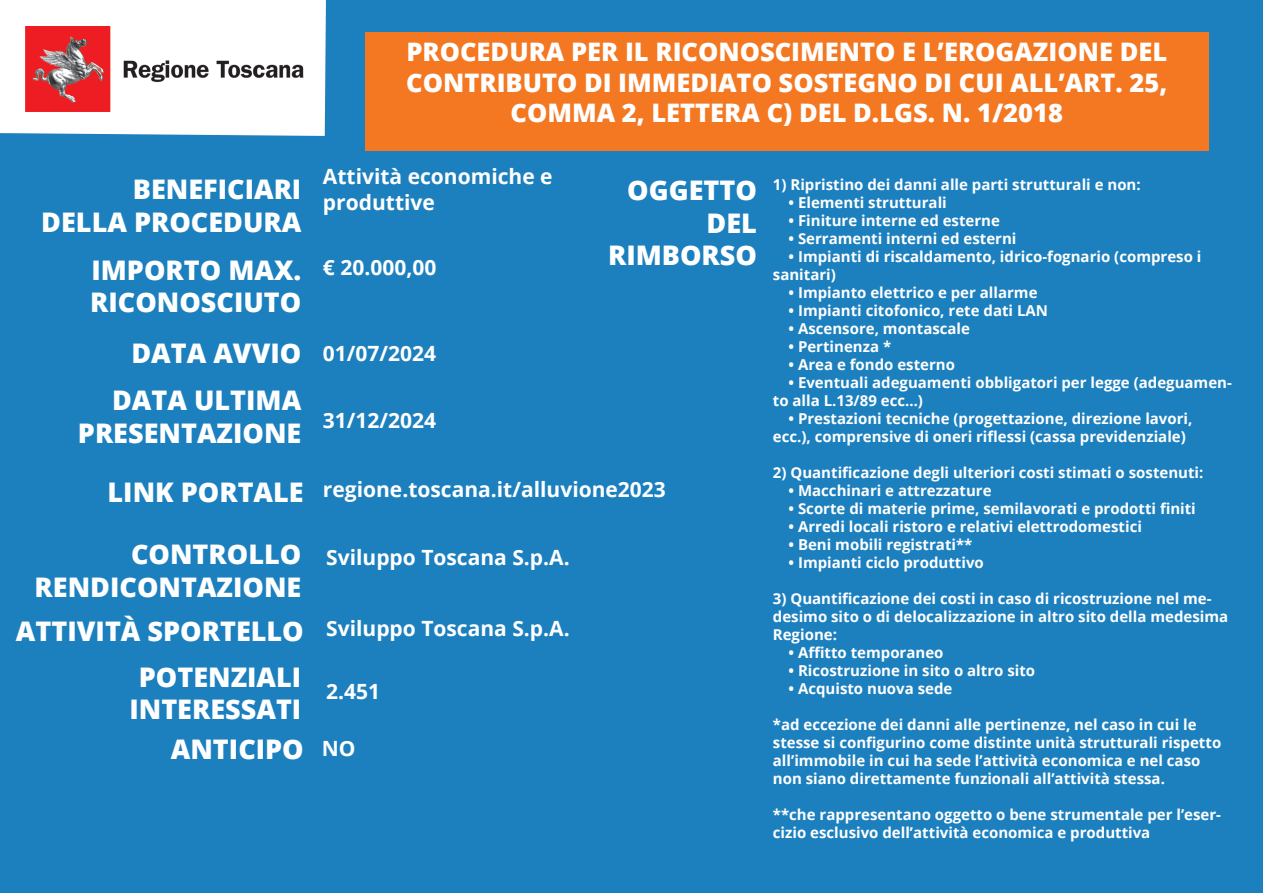
<style>
.page{position:relative;width:1263px;height:893px;background:#fff}
.page>*{position:absolute;margin:0;border:0;box-sizing:border-box;transform-origin:0 0}
.t1{font:800 27px "Open Sans";color:#fff}
.t2{font:800 25.5px/30.6px "Open Sans";color:#fff;text-align:center}
.t3{font:700 21px/25.2px "Open Sans";color:#fff}
.t4{font:700 15px/18px "Open Sans";color:#fff}
</style>
<div class="page">
<div style="left:0;top:0;width:1263px;height:892px;background:#1c80bf"></div>
<div style="left:366px;top:32px;width:843px;height:119px;background:#f47721"></div>
<div style="left:0;top:0;width:326px;height:136px;background:#fff"></div>
<img style="left:26px;top:27px;width:278px;height:85px">
<p class="t1" style="left:133px;top:169px;width:170px">BENEFICIARI</p>
<p class="t1" style="left:41px;top:201px;width:262px">DELLA PROCEDURA</p>
<p class="t1" style="left:91px;top:249px;width:211px">IMPORTO MAX.</p>
<p class="t1" style="left:90px;top:282px;width:213px">RICONOSCIUTO</p>
<p class="t1" style="left:131px;top:333px;width:171px">DATA AVVIO</p>
<p class="t1" style="left:112px;top:380px;width:191px">DATA ULTIMA</p>
<p class="t1" style="left:78px;top:412px;width:225px">PRESENTAZIONE</p>
<p class="t1" style="left:108px;top:472px;width:198px">LINK PORTALE</p>
<p class="t1" style="left:131px;top:534px;width:172px">CONTROLLO</p>
<p class="t1" style="left:35px;top:566px;width:268px">RENDICONTAZIONE</p>
<p class="t1" style="left:16px;top:610px;width:289px">ATTIVITÀ SPORTELLO</p>
<p class="t1" style="left:139px;top:656px;width:164px">POTENZIALI</p>
<p class="t1" style="left:129px;top:689px;width:173px">INTERESSATI</p>
<p class="t1" style="left:171px;top:729px;width:134px">ANTICIPO</p>
<p class="t2" style="left:406px;top:35px;width:763px">PROCEDURA PER IL RICONOSCIMENTO E L’EROGAZIONE DEL<br>CONTRIBUTO DI IMMEDIATO SOSTEGNO DI CUI ALL’ART. 25,<br>COMMA 2, LETTERA C) DEL D.LGS. N. 1/2018</p>
<p class="t3" style="left:323px;top:164px;width:231px">Attività economiche e produttive</p>
<p class="t3" style="left:323px;top:254px;width:115px">€ 20.000,00</p>
<p class="t3" style="left:323px;top:340px;width:115px">01/07/2024</p>
<p class="t3" style="left:323px;top:407px;width:115px">31/12/2024</p>
<p class="t1" style="left:627px;top:170px;width:131px">OGGETTO</p>
<p class="t1" style="left:707px;top:202px;width:52px">DEL</p>
<p class="t1" style="left:608px;top:235px;width:150px">RIMBORSO</p>
<p class="t3" style="left:323px;top:477px;width:344px">regione.toscana.it/alluvione2023</p>
<p class="t3" style="left:326px;top:544px;width:245px">Sviluppo Toscana S.p.A.</p>
<p class="t3" style="left:326px;top:615px;width:245px">Sviluppo Toscana S.p.A.</p>
<p class="t3" style="left:326px;top:679px;width:55px">2.451</p>
<p class="t3" style="left:322px;top:736px;width:35px">NO</p>
<p class="t4" style="left:773px;top:175px;width:369px">1) Ripristino dei danni alle parti strutturali e non:</p>
<p class="t4" style="left:788px;top:193px;width:160px">• Elementi strutturali</p>
<p class="t4" style="left:788px;top:211px;width:213px">• Finiture interne ed esterne</p>
<p class="t4" style="left:788px;top:229px;width:229px">• Serramenti interni ed esterni</p>
<p class="t4" style="left:773px;top:247px;width:430px;text-indent:16px">• Impianti di riscaldamento, idrico-fognario (compreso i sanitari)</p>
<p class="t4" style="left:788px;top:283px;width:251px">• Impianto elettrico e per allarme</p>
<p class="t4" style="left:788px;top:301px;width:261px">• Impianti citofonico, rete dati LAN</p>
<p class="t4" style="left:788px;top:319px;width:183px">• Ascensore, montascale</p>
<p class="t4" style="left:788px;top:337px;width:104px">• Pertinenza *</p>
<p class="t4" style="left:788px;top:355px;width:168px">• Area e fondo esterno</p>
<p class="t4" style="left:773px;top:373px;width:460px;text-indent:16px">• Eventuali adeguamenti obbligatori per legge (adeguamen&shy;to alla L.13/89 ecc…)</p>
<p class="t4" style="left:773px;top:409px;width:421px;text-indent:16px">• Prestazioni tecniche (progettazione, direzione lavori, ecc.), comprensive di oneri riflessi (cassa previdenziale)</p>
<p class="t4" style="left:773px;top:463px;width:432px">2) Quantificazione degli ulteriori costi stimati o sostenuti:</p>
<p class="t4" style="left:788px;top:481px;width:205px">• Macchinari e attrezzature</p>
<p class="t4" style="left:788px;top:499px;width:409px">• Scorte di materie prime, semilavorati e prodotti finiti</p>
<p class="t4" style="left:788px;top:517px;width:355px">• Arredi locali ristoro e relativi elettrodomestici</p>
<p class="t4" style="left:788px;top:535px;width:185px">• Beni mobili registrati**</p>
<p class="t4" style="left:788px;top:553px;width:197px">• Impianti ciclo produttivo</p>
<p class="t4" style="left:773px;top:589px;width:457px">3) Quantificazione dei costi in caso di ricostruzione nel me&shy;desimo sito o di delocalizzazione in altro sito della medesima<br>Regione:</p>
<p class="t4" style="left:788px;top:643px;width:157px">• Affitto temporaneo</p>
<p class="t4" style="left:788px;top:661px;width:248px">• Ricostruzione in sito o altro sito</p>
<p class="t4" style="left:788px;top:679px;width:165px">• Acquisto nuova sede</p>
<p class="t4" style="left:773px;top:715px;width:450px">*ad eccezione dei danni alle pertinenze, nel caso in cui le stesse si configurino come distinte unità strutturali rispetto all’immobile in cui ha sede l’attività economica e nel caso non siano direttamente funzionali all’attività stessa.</p>
<p class="t4" style="left:773px;top:805px;width:450px">**che rappresentano oggetto o bene strumentale per l’eser&shy;cizio esclusivo dell’attività economica e produttiva</p>
</div>
